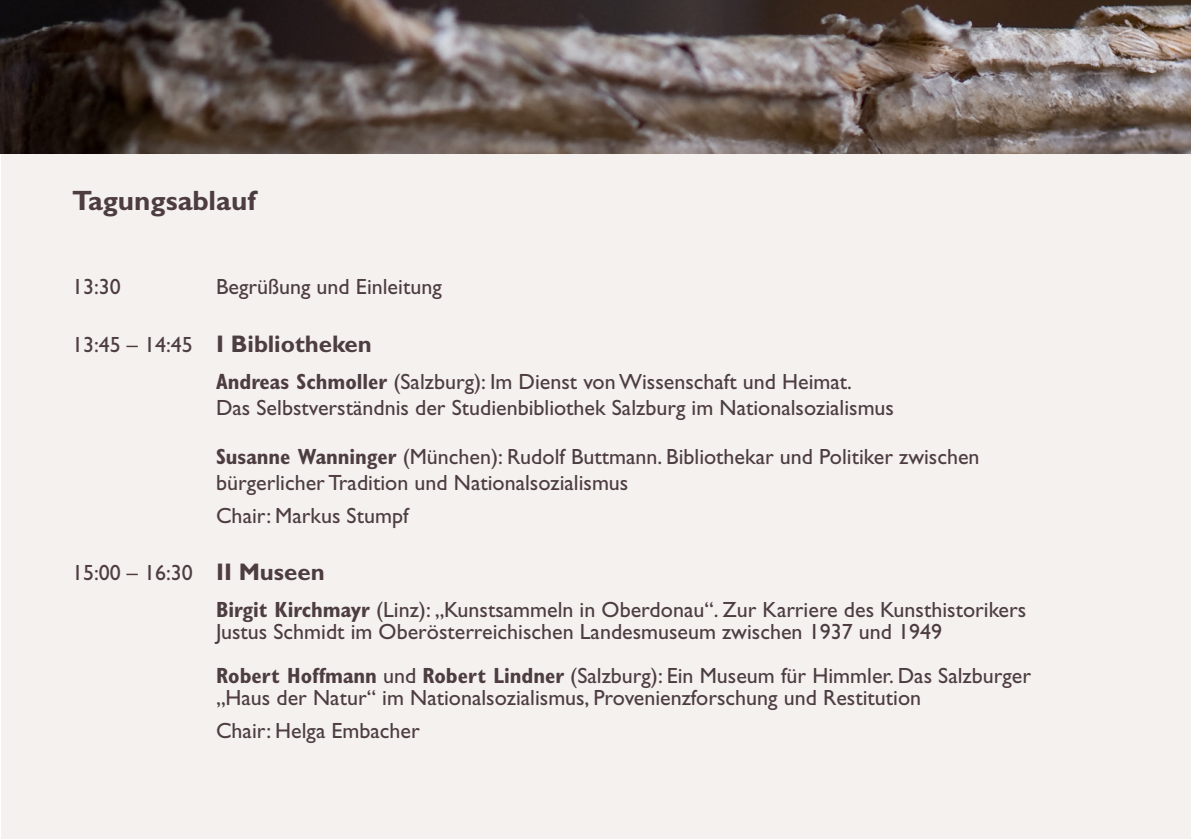
<style>
.page{position:relative;width:1191px;height:840px;background:#fff}
.page>*{position:absolute;margin:0;border:0;box-sizing:border-box;transform-origin:0 0}
.t1{font:700 28px "Gill Sans";color:#4d3d40}
.t2{font:700 24px "Gill Sans";color:#4d3d40}
.t3{font:22px/22px "Gill Sans";color:#4d3d40}
.s1{font-weight:400;font-size:22px}
.s2{font-weight:700;font-stretch:condensed}
.s3{font-weight:700;font-size:24px}
</style>
<div class="page">
<div style="left:0;top:153px;width:1191px;height:686px;background:#f4f1ef"></div>
<img style="left:0;top:0;width:1191px;height:153px">
<p class="t1" style="left:72px;top:184px;width:185px">Tagungsablauf</p>
<p class="t3" style="left:72px;top:276px;width:50px">13:30</p>
<p class="t3" style="left:216px;top:276px;width:227px">Begrüßung und Einleitung</p>
<p class="t2" style="left:72px;top:329px;width:301px"><span class="s1">13:45 – 14:45</span> I Bibliotheken</p>
<p class="t3" style="left:216px;top:370px;width:637px"><span class="s2">Andreas Schmoller</span> (Salzburg): Im Dienst von Wissenschaft und Heimat.</p>
<p class="t3" style="left:216px;top:397px;width:679px">Das Selbstverständnis der Studienbibliothek Salzburg im Nationalsozialismus</p>
<p class="t3" style="left:216px;top:445px;width:765px"><span class="s2">Susanne Wanninger</span> (München): Rudolf Buttmann. Bibliothekar und Politiker zwischen</p>
<p class="t3" style="left:216px;top:471px;width:414px">bürgerlicher Tradition und Nationalsozialismus</p>
<p class="t3" style="left:216px;top:504px;width:194px">Chair: Markus Stumpf</p>
<p class="t3" style="left:72px;top:561px;width:254px">15:00 – 16:30 <span class="s3">II Museen</span></p>
<p class="t3" style="left:216px;top:598px;width:811px"><span class="s2">Birgit Kirchmayr</span> (Linz): „Kunstsammeln in Oberdonau“. Zur Karriere des Kunsthistorikers<br>Justus Schmidt im Oberösterreichischen Landesmuseum zwischen 1937 und 1949</p>
<p class="t3" style="left:216px;top:664px;width:816px"><span class="s2">Robert Hoffmann</span> und <span class="s2">Robert Lindner</span> (Salzburg): Ein Museum für Himmler. Das Salzburger</p>
<p class="t3" style="left:216px;top:686px;width:706px">„Haus der Natur“ im Nationalsozialismus, Provenienzforschung und Restitution</p>
<p class="t3" style="left:216px;top:719px;width:205px">Chair: Helga Embacher</p>
</div>
